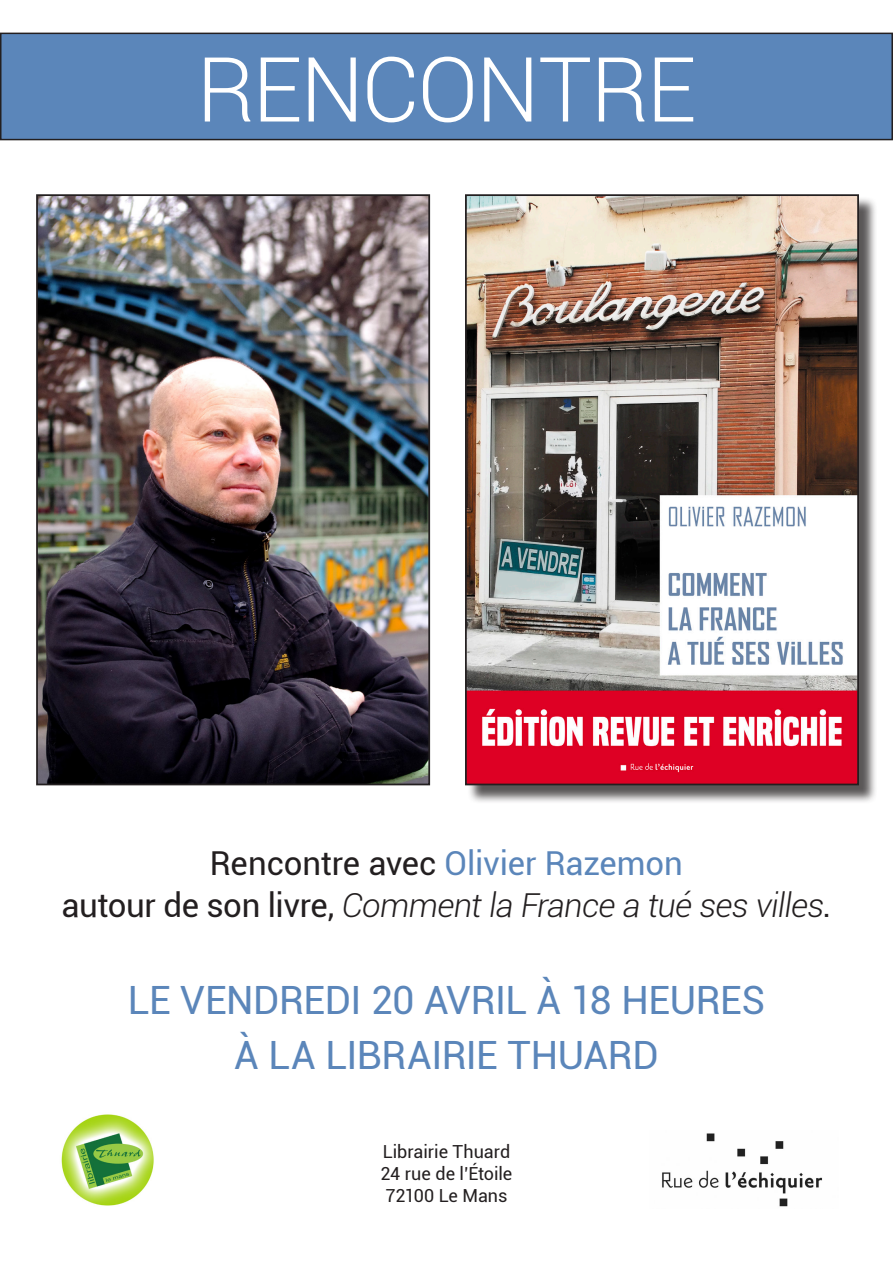
<style>
.page{position:relative;width:893px;height:1263px;background:#fff}
.page>*{position:absolute;margin:0;border:0;box-sizing:border-box;transform-origin:0 0}
.t1{font:300 90px "Roboto";letter-spacing:-.02em;color:#fff}
.t2{font:39px "Roboto";letter-spacing:-.01em;color:#5b86ba}
.t3{font:italic 300 33px "Roboto";letter-spacing:-.025em;color:#231f20}
.t4{font:33px "Roboto";letter-spacing:-.005em;color:#5b86ba}
.t5{font:18px/21.6px "Roboto";color:#231f20;text-align:justify}
.s1{color:#231f20}
.s2{font-weight:400;font-style:normal}
</style>
<div class="page">
<div style="left:467px;top:196px;width:411px;height:608px;background:#231f20;opacity:.75"></div>
<img style="left:468px;top:197px;width:388px;height:585px">
<div style="left:465px;top:194px;width:394px;height:591px;border:2px solid #231f20"></div>
<div style="left:1px;top:33px;width:891px;height:107px;background:#5b86ba"></div>
<div style="left:0;top:33px;width:893px;height:107px;border:2px solid #231f20"></div>
<img style="left:662px;top:1133px;width:161px;height:74px">
<img style="left:61px;top:1114px;width:93px;height:92px">
<img style="left:39px;top:197px;width:388px;height:585px">
<div style="left:36px;top:194px;width:394px;height:591px;border:2px solid #231f20"></div>
<p class="t1" style="left:197px;top:27px;width:501px">RENCONTRE</p>
<p class="t4" style="left:210px;top:840px;width:474px"><span class="s1">Rencontre avec</span> Olivier Razemon</p>
<p class="t3" style="left:62px;top:882px;width:771px"><span class="s2">autour de son livre,</span> Comment la France a tué ses villes<span class="s2">.</span></p>
<p class="t2" style="left:128px;top:972px;width:639px">LE VENDREDI 20 AVRIL À 18 HEURES</p>
<p class="t2" style="left:234px;top:1028px;width:426px">À LA LIBRAIRIE THUARD</p>
<p class="t5" style="left:381px;top:1140px;width:133px">Librairie Thuard 24 rue de l’Étoile 72100 Le Mans</p>
</div>
